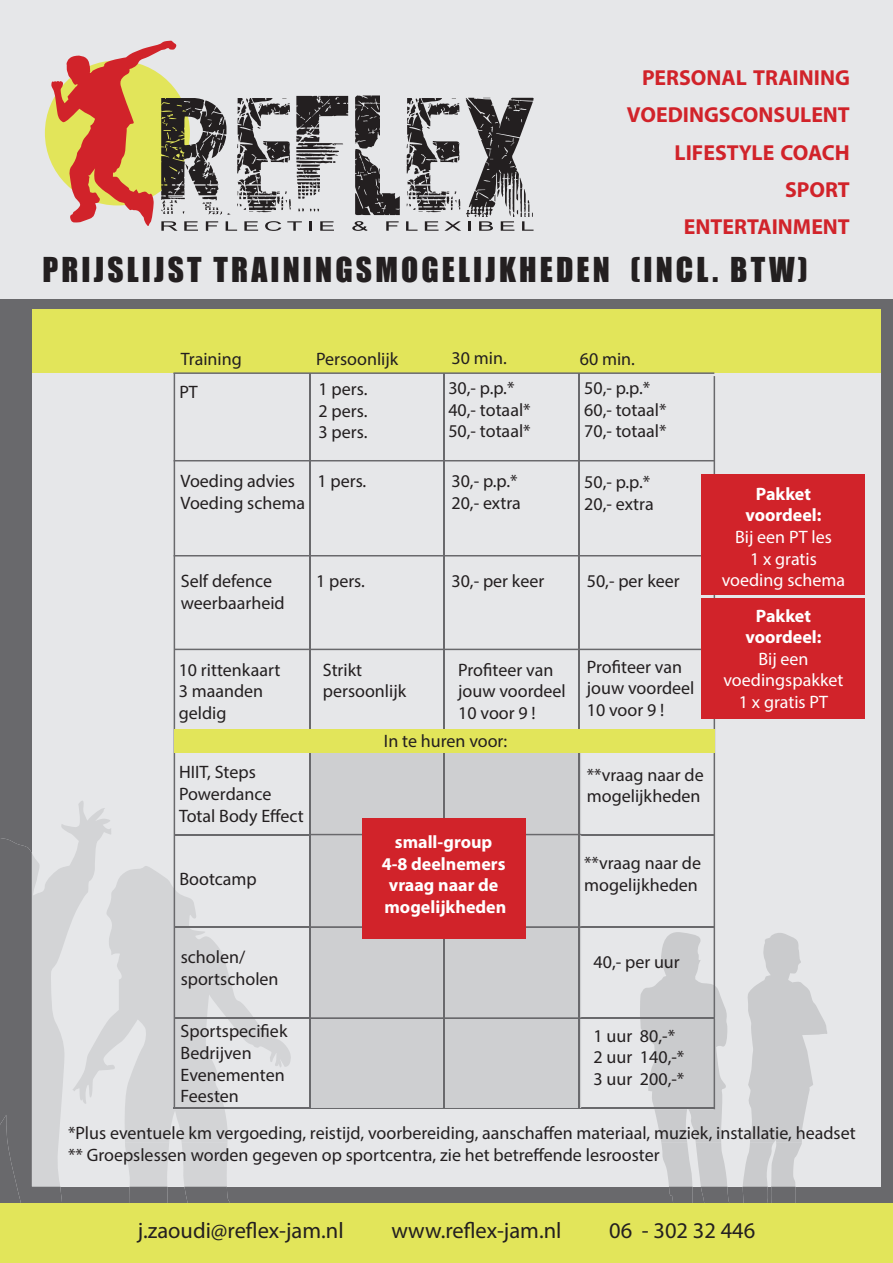
<style>
.page{position:relative;width:893px;height:1263px;background:#fff}
.page>*{position:absolute;margin:0;border:0;box-sizing:border-box;transform-origin:0 0}
.t1{font:31.5px "Impact";letter-spacing:.1em;color:#231f20}
.t2{font:22.5px "Myriad Pro";color:#231f20}
.t3{font:700 21.75px/37.3px "Myriad Pro";color:#d1232a;text-align:right}
.t4{font:18px/21.6px "Myriad Pro";color:#231f20}
.t5{font:700 18px/21.6px "Myriad Pro";color:#fff;text-align:center}
.t6{font:18px/21.6px "Myriad Pro";color:#fff;text-align:center}
</style>
<div class="page">
<div style="left:0;top:298px;width:893px;height:965px;background:#69696c"></div>
<div style="left:32px;top:309px;width:848px;height:877px;background:#e6e7e9"></div>
<svg style="left:0;top:801px;width:112px;height:402px"></svg>
<svg style="left:130px;top:1186px;width:133px;height:17px"></svg>
<svg style="left:72px;top:866px;width:220px;height:320px"></svg>
<svg style="left:125px;top:1126px;width:103px;height:17px"></svg>
<svg style="left:640px;top:932px;width:188px;height:271px"></svg>
<div style="left:0;top:0;width:893px;height:298px;background:#e6e7e9"></div>
<svg style="left:406px;top:98px;width:128px;height:133px"></svg>
<svg style="left:51px;top:41px;width:349px;height:190px"></svg>
<div style="left:0;top:1203px;width:893px;height:60px;background:#e2e55a"></div>
<div style="left:32px;top:309px;width:848px;height:63px;background:#e2e55a"></div>
<hr style="left:174px;top:373px;width:1px;height:735px;background:#69696c">
<hr style="left:309px;top:373px;width:1px;height:735px;background:#69696c">
<hr style="left:443px;top:373px;width:1px;height:735px;background:#69696c">
<hr style="left:578px;top:373px;width:2px;height:735px;background:#69696c">
<hr style="left:714px;top:376px;width:1px;height:733px;background:#69696c">
<hr style="left:174px;top:460px;width:540px;height:1px;background:#69696c">
<hr style="left:173px;top:372px;width:541px;height:2px;background:#69696c">
<hr style="left:174px;top:555px;width:540px;height:1px;background:#69696c">
<hr style="left:174px;top:649px;width:541px;height:1px;background:#69696c">
<hr style="left:174px;top:834px;width:541px;height:1px;background:#69696c">
<hr style="left:174px;top:926px;width:541px;height:2px;background:#69696c">
<hr style="left:174px;top:1017px;width:541px;height:2px;background:#69696c">
<hr style="left:173px;top:1108px;width:541px;height:1px;background:#69696c">
<div style="left:310px;top:753px;width:271px;height:355px;background:#cecfd1"></div>
<div style="left:174px;top:729px;width:540px;height:24px;background:#e2e55a"></div>
<div style="left:702px;top:475px;width:163px;height:120px;background:#d1232a"></div>
<div style="left:702px;top:598px;width:163px;height:121px;background:#d1232a"></div>
<div style="left:362px;top:818px;width:163px;height:121px;background:#d1232a"></div>
<p class="t3" style="left:627px;top:58px;width:225px">PERSONAL TRAINING<br>VOEDINGSCONSULENT<br>LIFESTYLE COACH<br>SPORT<br>ENTERTAINMENT</p>
<h1 class="t1" style="left:43px;top:246px;width:767px">PRIJSLIJST TRAININGSMOGELIJKHEDEN (INCL. BTW)</h1>
<p class="t4" style="left:181px;top:348px;width:63px">Training</p>
<p class="t4" style="left:316px;top:348px;width:84px">Persoonlijk</p>
<p class="t4" style="left:451px;top:347px;width:57px">30 min.</p>
<p class="t4" style="left:580px;top:348px;width:57px">60 min.</p>
<p class="t4" style="left:179px;top:381px;width:20px">PT</p>
<p class="t4" style="left:319px;top:378px;width:50px;text-align:justify">1 pers.<br>2 pers.<br>3 pers.</p>
<p class="t4" style="left:181px;top:470px;width:126px">Voeding advies<br>Voeding schema</p>
<p class="t4" style="left:317px;top:470px;width:50px">1 pers.</p>
<p class="t4" style="left:448px;top:377px;width:84px">30,- p.p.*<br>40,- totaal*<br>50,- totaal*</p>
<p class="t4" style="left:451px;top:470px;width:71px">30,- p.p.*<br>20,- extra</p>
<p class="t4" style="left:584px;top:377px;width:84px">50,- p.p.*<br>60,- totaal*<br>70,- totaal*</p>
<p class="t4" style="left:584px;top:471px;width:71px">50,- p.p.*<br>20,- extra</p>
<p class="t4" style="left:181px;top:570px;width:105px">Self defence weerbaarheid</p>
<p class="t4" style="left:316px;top:570px;width:50px">1 pers.</p>
<p class="t4" style="left:451px;top:570px;width:94px">30,- per keer</p>
<p class="t4" style="left:587px;top:570px;width:94px">50,- per keer</p>
<p class="t4" style="left:179px;top:659px;width:103px">10 rittenkaart<br>3 maanden geldig</p>
<p class="t4" style="left:323px;top:659px;width:85px">Strikt persoonlijk</p>
<p class="t4" style="left:458px;top:659px;width:109px">Profiteer van jouw voordeel<br>10 voor 9 !</p>
<p class="t4" style="left:587px;top:656px;width:109px">Profiteer van jouw voordeel<br>10 voor 9 !</p>
<p class="t4" style="left:179px;top:761px;width:126px">HIIT, Steps<br>Powerdance<br>Total Body Effect</p>
<p class="t4" style="left:179px;top:868px;width:79px">Bootcamp</p>
<p class="t4" style="left:181px;top:946px;width:99px">scholen/ sportscholen</p>
<p class="t4" style="left:181px;top:1020px;width:108px">Sportspecifiek<br>Bedrijven<br>Evenementen<br>Feesten</p>
<p class="t4" style="left:384px;top:730px;width:125px">In te huren voor:</p>
<p class="t5" style="left:382px;top:830px;width:126px">small-group<br>4-8 deelnemers vraag naar de mogelijkheden</p>
<p class="t4" style="left:587px;top:764px;width:118px">**vraag naar de mogelijkheden</p>
<p class="t4" style="left:584px;top:852px;width:118px">**vraag naar de mogelijkheden</p>
<p class="t4" style="left:594px;top:951px;width:88px">40,- per uur</p>
<p class="t4" style="left:594px;top:1024px;width:92px">1 uur 80,-*<br>2 uur 140,-*<br>3 uur 200,-*</p>
<p class="t5" style="left:745px;top:482px;width:78px">Pakket voordeel:</p>
<p class="t6" style="left:722px;top:526px;width:125px">Bij een PT les<br>1 x gratis voeding schema</p>
<p class="t5" style="left:745px;top:604px;width:78px">Pakket voordeel:</p>
<p class="t6" style="left:723px;top:648px;width:122px">Bij een voedingspakket<br>1 x gratis PT</p>
<p class="t4" style="left:68px;top:1122px;width:789px">*Plus eventuele km vergoeding, reistijd, voorbereiding, aanschaffen materiaal, muziek, installatie, headset ** Groepslessen worden gegeven op sportcentra, zie het betreffende lesrooster</p>
<p class="t2" style="left:138px;top:1216px;width:207px">j.zaoudi@reflex-jam.nl</p>
<p class="t2" style="left:391px;top:1216px;width:172px">www.reflex-jam.nl</p>
<p class="t2" style="left:609px;top:1216px;width:148px">06 - 302 32 446</p>
</div>
